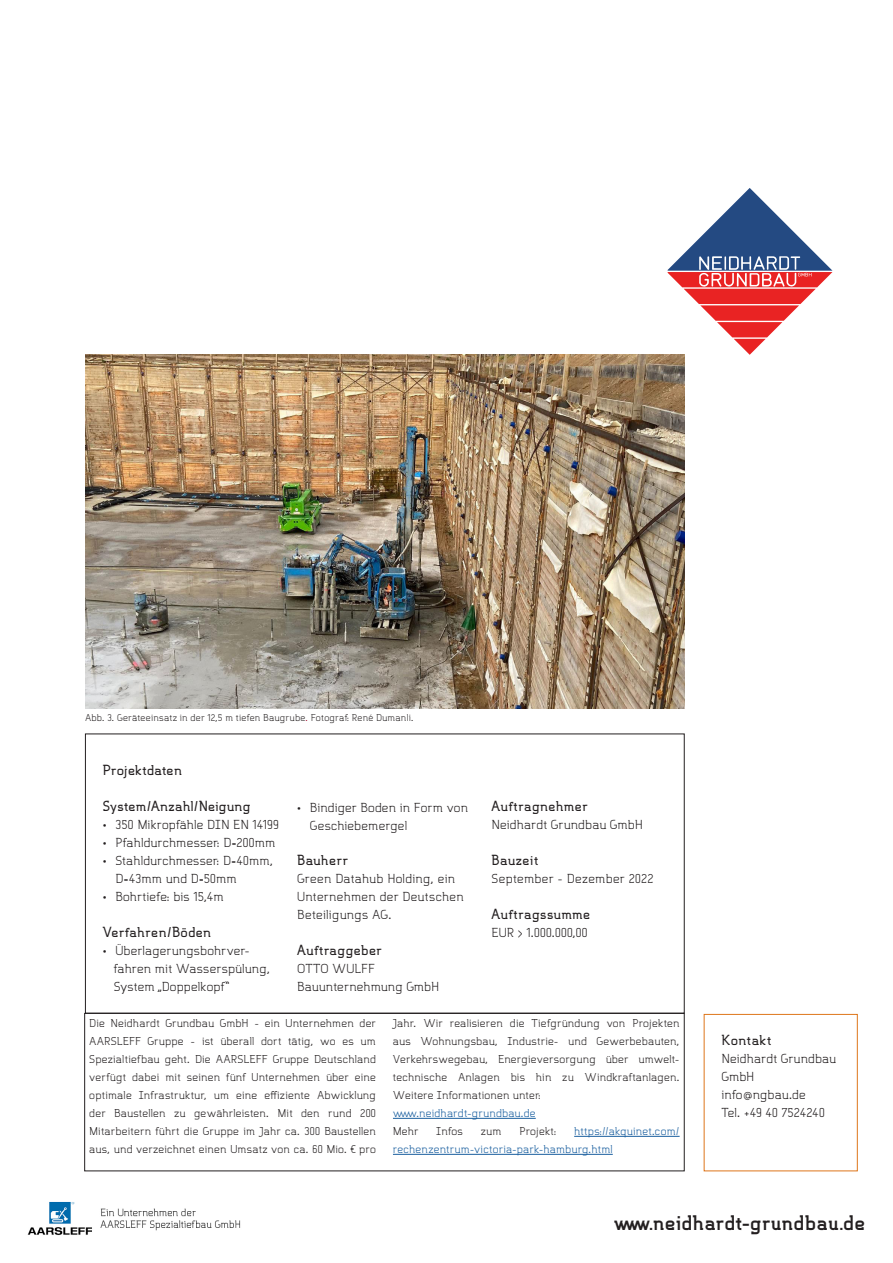
<style>
.page{position:relative;width:893px;height:1263px;background:#fff}
.page>*{position:absolute;margin:0;border:0;box-sizing:border-box;transform-origin:0 0}
.t1{font:800 20.4px "B Ruston.";color:#231f20}
.Brød{font:700 13.5px "B Ruston.";letter-spacing:.025em;color:#231f20}
.mellemrubrik{font:700 13.5px "B Ruston.";letter-spacing:.03em;color:#231f20}
.mellemrubrik-2{font:12px/18px "B Ruston.";letter-spacing:.01em;color:#231f20}
.Brød-2{font:12px/18px "B Ruston.";letter-spacing:.01em;color:#231f20}
.Brød-3{font:10.5px/18px "B Ruston.";letter-spacing:.015em;color:#231f20;text-align:justify}
.Brød-4{font:10.5px/18px "B Ruston.";letter-spacing:.015em;color:#175d9e}
.Brød-5{font:9px "B Ruston.";letter-spacing:.025em;color:#231f20}
.s1{color:#a10428}
</style>
<div class="page">
<img style="left:27px;top:1202px;width:214px;height:33px">
<hr style="left:393px;top:1118px;width:143px;height:1px;background:#175d9e">
<hr style="left:574px;top:1136px;width:106px;height:1px;background:#175d9e">
<hr style="left:393px;top:1154px;width:220px;height:1px;background:#175d9e">
<div style="left:84px;top:1013px;width:601px;height:158px;border:1px solid #231f20"></div>
<div style="left:85px;top:733px;width:600px;height:280px;border:1px solid #231f20"></div>
<svg style="left:668px;top:188px;width:164px;height:167px"></svg>
<div style="left:704px;top:1014px;width:154px;height:157px;border:1px solid #de761b"></div>
<img style="left:85px;top:354px;width:600px;height:354px">
<p class="Brød-5" style="left:85px;top:711px;width:330px">Abb. 3. Geräteeinsatz in der 12,5 m tiefen Baugrube<span class="s1">.</span> Fotograf: René Dumanli.</p>
<p class="Brød" style="left:103px;top:762px;width:81px">Projektdaten</p>
<p class="Brød" style="left:103px;top:798px;width:149px">System/Anzahl/Neigung</p>
<p class="mellemrubrik-2" style="left:103px;top:815px;width:177px">• 350 Mikropfähle DIN EN 14199</p>
<p class="mellemrubrik-2" style="left:103px;top:833px;width:174px">• Pfahldurchmesser: D=200mm</p>
<p class="mellemrubrik-2" style="left:116px;top:851px;width:159px;text-indent:-13px">• Stahldurchmesser: D=40mm,<br>D=43mm und D=50mm</p>
<p class="mellemrubrik-2" style="left:103px;top:887px;width:122px">• Bohrtiefe: bis 15,4m</p>
<p class="mellemrubrik" style="left:103px;top:924px;width:110px">Verfahren/Böden</p>
<p class="mellemrubrik-2" style="left:103px;top:941px;width:148px">• Überlagerungsbohrver-</p>
<p class="Brød-2" style="left:114px;top:959px;width:158px">fahren mit Wasserspülung,</p>
<p class="Brød-2" style="left:114px;top:977px;width:116px">System „Doppelkopf“</p>
<p class="mellemrubrik-2" style="left:310px;top:798px;width:160px;text-indent:-13px">• Bindiger Boden in Form von<br>Geschiebemergel</p>
<p class="mellemrubrik" style="left:297px;top:852px;width:52px">Bauherr</p>
<p class="mellemrubrik-2" style="left:297px;top:869px;width:168px">Green Datahub Holding, ein<br>Unternehmen der Deutschen<br>Beteiligungs AG.</p>
<p class="mellemrubrik" style="left:297px;top:942px;width:86px">Auftraggeber</p>
<p class="Brød-2" style="left:297px;top:959px;width:79px">OTTO WULFF</p>
<p class="Brød-2" style="left:297px;top:977px;width:144px">Bauunternehmung GmbH</p>
<p class="Brød" style="left:492px;top:798px;width:97px">Auftragnehmer</p>
<p class="Brød-2" style="left:492px;top:815px;width:153px">Neidhardt Grundbau GmbH</p>
<p class="Brød" style="left:492px;top:852px;width:48px">Bauzeit</p>
<p class="Brød-2" style="left:492px;top:869px;width:164px">September - Dezember 2022</p>
<p class="Brød" style="left:492px;top:906px;width:100px">Auftragssumme</p>
<p class="Brød-2" style="left:492px;top:923px;width:97px">EUR &gt; 1.000.000,00</p>
<p class="Brød-3" style="left:89px;top:1013px;width:288px">Die Neidhardt Grundbau GmbH - ein Unternehmen der AARSLEFF Gruppe - ist überall dort tätig, wo es um Spezialtiefbau geht. Die AARSLEFF Gruppe Deutschland verfügt dabei mit seinen fünf Unternehmen über eine optimale Infrastruktur, um eine effiziente Abwicklung der Baustellen zu gewährleisten. Mit den rund 200<br>Mitarbeitern führt die Gruppe im Jahr ca. 300 Baustellen aus, und verzeichnet einen Umsatz von ca. 60 Mio. € pro</p>
<p class="Brød-3" style="left:393px;top:1013px;width:288px">Jahr. Wir realisieren die Tiefgründung von Projekten aus Wohnungsbau, Industrie- und Gewerbebauten, Verkehrswegebau, Energieversorgung über umwelt&shy;technische Anlagen bis hin zu Windkraftanlagen.<br>Weitere Informationen unter:</p>
<p class="Brød-4" style="left:393px;top:1103px;width:144px">www.neidhardt-grundbau.de</p>
<p class="Brød-3" style="left:393px;top:1121px;width:27px">Mehr</p>
<p class="Brød-3" style="left:436px;top:1121px;width:28px">Infos</p>
<p class="Brød-3" style="left:481px;top:1121px;width:22px">zum</p>
<p class="Brød-3" style="left:519px;top:1121px;width:38px">Projekt:</p>
<p class="Brød-4" style="left:393px;top:1121px;width:288px;text-indent:181px">https://akquinet.com/ rechenzentrum-victoria-park-hamburg.html</p>
<p class="mellemrubrik" style="left:721px;top:1032px;width:51px">Kontakt</p>
<p class="Brød-2" style="left:721px;top:1049px;width:116px">Neidhardt Grundbau<br>GmbH</p>
<p class="Brød-2" style="left:721px;top:1085px;width:86px">info@ngbau.de</p>
<p class="Brød-2" style="left:721px;top:1103px;width:105px">Tel. +49 40 7524240</p>
<h1 class="t1" style="left:613px;top:1209px;width:254px">www.neidhardt-grundbau.de</h1>
</div>
